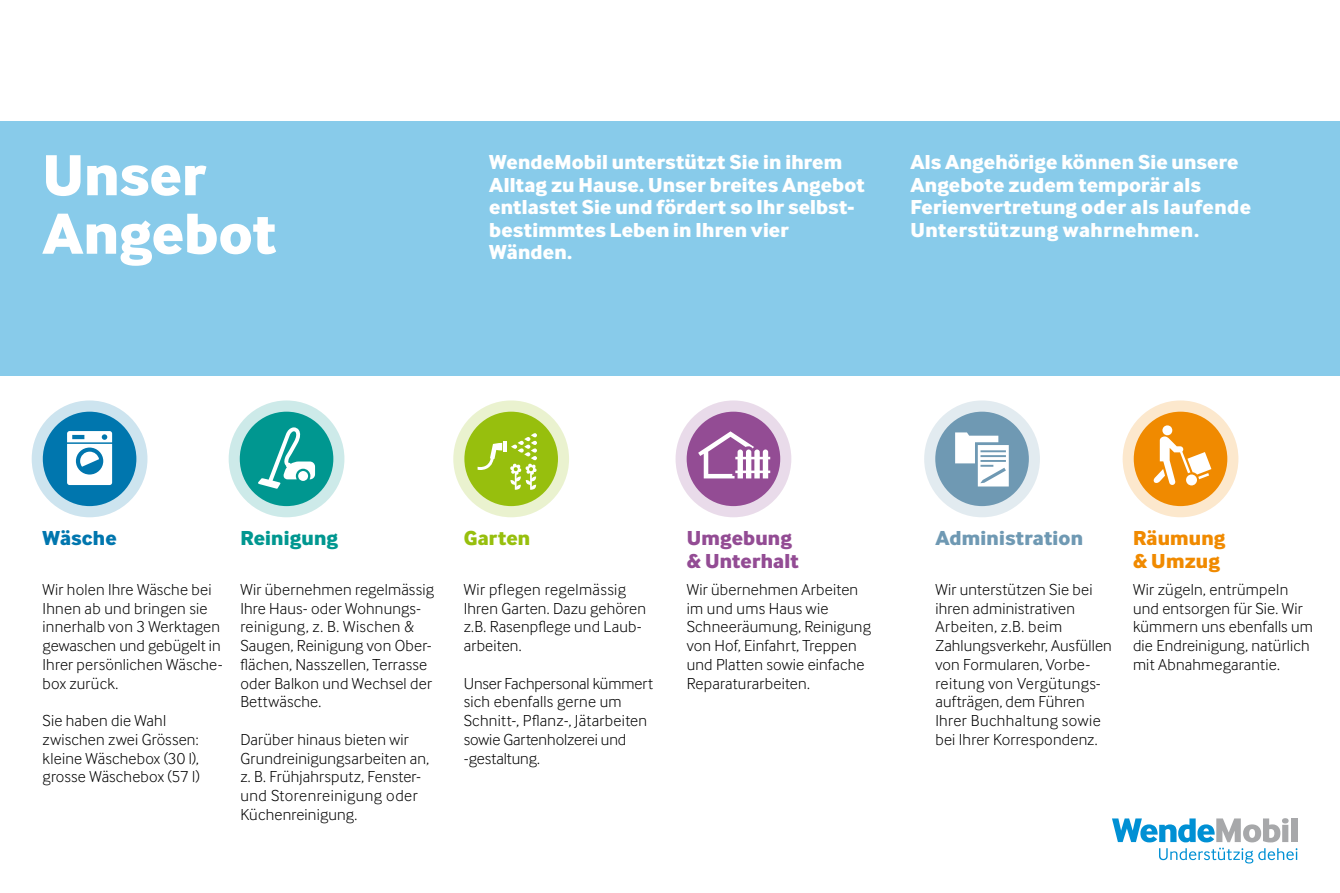
<style>
.page{position:relative;width:1340px;height:893px;background:#fff}
.page>*{position:absolute;margin:0;border:0;box-sizing:border-box;transform-origin:0 0}
.t1{font:60px/58.5px "Inter Face Corp X Bold";color:#fff}
.t2{font:21px/22.5px "Inter Face Corp X Bold";letter-spacing:.01em;color:#fff}
.t3{font:21px/22.5px "Inter Face Corp X Bold";letter-spacing:.01em;color:#934c94}
.t4{font:21px "Inter Face Corp X Bold";letter-spacing:.01em;color:#6f99b3}
.t5{font:21px/22.5px "Inter Face Corp X Bold";letter-spacing:.005em;color:#f08a00}
.t6{font:21px "Inter Face Corp X Bold";letter-spacing:.005em;color:#009790}
.t7{font:21px "Inter Face Corp X Bold";letter-spacing:.005em;color:#0076ae}
.t8{font:21px "Inter Face Corp X Bold";letter-spacing:.01em;color:#97bf0d}
.t9{font:300 16.5px/18.8px "Inter Face Corp";letter-spacing:.01em;color:#000}
</style>
<div class="page">
<div style="left:0;top:121px;width:1339px;height:254px;background:#88cbea"></div>
<svg style="left:32px;top:400px;width:115px;height:117px;background:#c9e1ed"></svg>
<svg style="left:924px;top:400px;width:115px;height:117px;background:#dfe9ee"></svg>
<svg style="left:1122px;top:400px;width:116px;height:117px;background:#fbe7cb"></svg>
<div style="left:675px;top:400px;width:116px;height:117px;background:#e9dbea;border-radius:50%"></div>
<div style="left:453px;top:400px;width:116px;height:117px;background:#eaf2cf;border-radius:50%"></div>
<div style="left:464px;top:412px;width:94px;height:94px;background:#97bf0d;border-radius:50%"></div>
<svg style="left:477px;top:443px;width:25px;height:27px"></svg>
<hr style="left:503px;top:442px;width:4px;height:10px;background:#fff">
<svg style="left:510px;top:433px;width:27px;height:57px"></svg>
<div style="left:686px;top:412px;width:94px;height:94px;background:#934c94;border-radius:50%"></div>
<svg style="left:698px;top:431px;width:72px;height:47px"></svg>
<div style="left:1133px;top:412px;width:94px;height:94px;background:#f08a00;border-radius:50%"></div>
<svg style="left:1153px;top:425px;width:58px;height:60px"></svg>
<div style="left:935px;top:412px;width:93px;height:94px;background:#6f99b3;border-radius:50%"></div>
<svg style="left:955px;top:432px;width:53px;height:54px"></svg>
<div style="left:43px;top:412px;width:93px;height:94px;background:#0076ae;border-radius:50%"></div>
<svg style="left:67px;top:431px;width:45px;height:54px"></svg>
<svg style="left:229px;top:400px;width:115px;height:117px;background:#c9e8e7"></svg>
<div style="left:240px;top:412px;width:93px;height:94px;background:#009790;border-radius:50%"></div>
<svg style="left:258px;top:427px;width:57px;height:62px"></svg>
<svg style="left:1159px;top:848px;width:138px;height:15px"></svg>
<svg style="left:1112px;top:818px;width:176px;height:24px"></svg>
<div style="left:1290px;top:818px;width:7px;height:24px;background:#a7a8aa"></div>
<h1 class="t1" style="left:43px;top:145px;width:235px">Unser<br>Angebot</h1>
<p class="t2" style="left:489px;top:150px;width:377px">WendeMobil unterstützt Sie in ihrem<br>Alltag zu Hause. Unser breites Angebot entlastet Sie und fördert so Ihr selbst&shy;bestimmtes Leben in Ihren vier<br>Wänden.</p>
<p class="t2" style="left:910px;top:150px;width:342px">Als Angehörige können Sie unsere<br>Angebote zudem temporär als<br>Ferienvertretung oder als laufende<br>Unterstützung wahrnehmen.</p>
<p class="t7" style="left:43px;top:525px;width:76px">Wäsche</p>
<p class="t9" style="left:43px;top:580px;width:180px">Wir holen Ihre Wäsche bei<br>Ihnen ab und bringen sie innerhalb von 3 Werktagen gewaschen und gebügelt in<br>Ihrer persönlichen Wäsche&shy;box zurück.</p>
<p class="t9" style="left:43px;top:711px;width:159px">Sie haben die Wahl zwischen zwei Grössen: kleine Wäschebox (30 l), grosse Wäschebox (57 l)</p>
<p class="t6" style="left:240px;top:525px;width:99px">Reinigung</p>
<p class="t9" style="left:240px;top:580px;width:195px">Wir übernehmen regelmässig<br>Ihre Haus- oder Wohnungs&shy;reinigung, z. B. Wischen &amp;<br>Saugen, Reinigung von Ober&shy;flächen, Nasszellen, Terrasse oder Balkon und Wechsel der<br>Bettwäsche.</p>
<p class="t9" style="left:240px;top:730px;width:190px">Darüber hinaus bieten wir<br>Grundreinigungsarbeiten an, z. B. Frühjahrsputz, Fenster&shy;und Storenreinigung oder<br>Küchenreinigung.</p>
<p class="t8" style="left:463px;top:525px;width:68px">Garten</p>
<p class="t9" style="left:463px;top:580px;width:184px">Wir pflegen regelmässig<br>Ihren Garten. Dazu gehören z.B. Rasenpflege und Laub&shy;arbeiten.</p>
<p class="t9" style="left:463px;top:674px;width:191px">Unser Fachpersonal kümmert sich ebenfalls gerne um<br>Schnitt-, Pflanz-, Jätarbeiten sowie Gartenholzerei und -gestaltung.</p>
<p class="t3" style="left:686px;top:526px;width:114px">Umgebung &amp; Unterhalt</p>
<p class="t9" style="left:686px;top:580px;width:186px">Wir übernehmen Arbeiten im und ums Haus wie<br>Schneeräumung, Reinigung von Hof, Einfahrt, Treppen und Platten sowie einfache<br>Reparaturarbeiten.</p>
<p class="t4" style="left:935px;top:525px;width:149px">Administration</p>
<p class="t9" style="left:935px;top:580px;width:178px">Wir unterstützen Sie bei ihren administrativen<br>Arbeiten, z.B. beim<br>Zahlungsverkehr, Ausfüllen von Formularen, Vorbe&shy;reitung von Vergütungs&shy;aufträgen, dem Führen<br>Ihrer Buchhaltung sowie bei Ihrer Korrespondenz.</p>
<p class="t5" style="left:1132px;top:526px;width:94px">Räumung &amp; Umzug</p>
<p class="t9" style="left:1132px;top:580px;width:181px">Wir zügeln, entrümpeln und entsorgen für Sie. Wir kümmern uns ebenfalls um die Endreinigung, natürlich mit Abnahmegarantie.</p>
</div>
